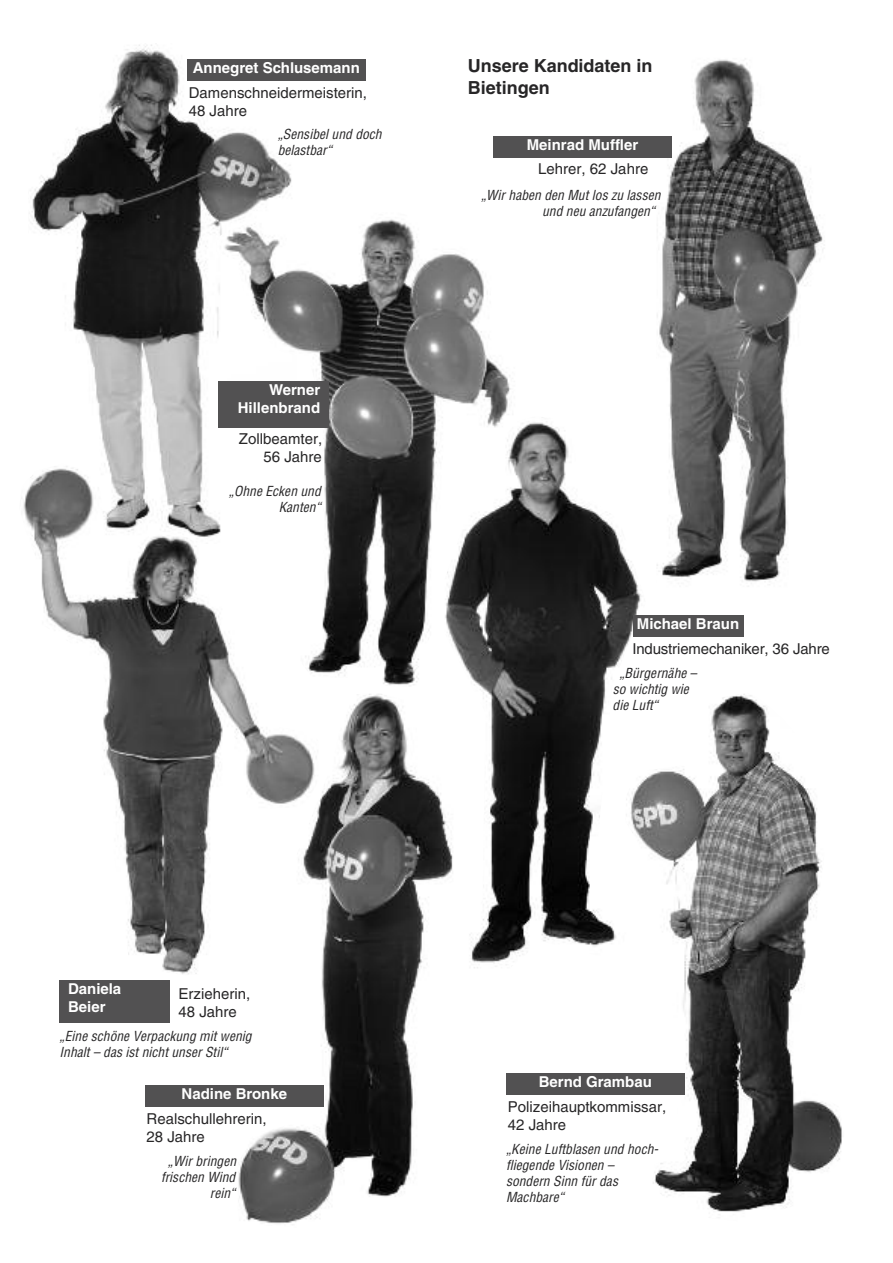
<style>
.page{position:relative;width:893px;height:1263px;background:#fff}
.page>*{position:absolute;margin:0;border:0;box-sizing:border-box;transform-origin:0 0}
.t1{font:700 18px/21.6px "Helvetica";color:#272627}
.t2{font:15px/18px "Helvetica";color:#272627}
.t3{font:700 15px/18px "Helvetica";color:#fff;text-align:right}
.t4{font:italic condensed 13.5px/16.2px "Helvetica";letter-spacing:.005em;color:#272627}
</style>
<div class="page">
<img style="left:32px;top:44px;width:264px;height:420px">
<div style="left:187px;top:60px;width:179px;height:21px;background:#525152"></div>
<img style="left:656px;top:59px;width:167px;height:523px">
<img style="left:23px;top:464px;width:221px;height:510px">
<img style="left:216px;top:212px;width:295px;height:474px">
<div style="left:218px;top:381px;width:111px;height:47px;background:#525152"></div>
<div style="left:60px;top:980px;width:110px;height:42px;background:#525152"></div>
<img style="left:237px;top:693px;width:196px;height:531px">
<div style="left:145px;top:1086px;width:179px;height:21px;background:#525152"></div>
<div style="left:493px;top:136px;width:179px;height:21px;background:#525152"></div>
<img style="left:433px;top:416px;width:213px;height:552px">
<div style="left:633px;top:616px;width:110px;height:21px;background:#525152"></div>
<img style="left:625px;top:692px;width:217px;height:520px">
<div style="left:506px;top:1074px;width:179px;height:21px;background:#525152"></div>
<p class="t3" style="left:193px;top:60px;width:169px">Annegret Schlusemann</p>
<p class="t2" style="left:189px;top:84px;width:180px">Damenschneidermeisterin,<br>48 Jahre</p>
<p class="t4" style="left:278px;top:126px;width:106px">„Sensibel und doch belastbar“</p>
<p class="t3" style="left:238px;top:382px;width:84px">Werner<br>Hillenbrand</p>
<p class="t2" style="left:239px;top:430px;width:85px;text-align:right">Zollbeamter,<br>56 Jahre</p>
<p class="t4" style="left:229px;top:483px;width:94px;text-align:right">„Ohne Ecken und<br>Kanten“</p>
<h1 class="t1" style="left:468px;top:57px;width:186px">Unsere Kandidaten in<br>Bietingen</h1>
<p class="t3" style="left:527px;top:137px;width:113px">Meinrad Muffler</p>
<p class="t4" style="left:542px;top:187px;width:120px;text-indent:-61px">„Wir haben den Mut los zu lassen und neu anzufangen“</p>
<p class="t2" style="left:538px;top:160px;width:112px">Lehrer, 62 Jahre</p>
<p class="t3" style="left:637px;top:616px;width:104px">Michael Braun</p>
<p class="t2" style="left:632px;top:639px;width:199px">Industriemechaniker, 36 Jahre</p>
<p class="t4" style="left:613px;top:665px;width:86px;text-indent:7px">„Bürgernähe – so wichtig wie die Luft“</p>
<p class="t3" style="left:68px;top:981px;width:55px;text-align:left">Daniela<br>Beier</p>
<p class="t2" style="left:179px;top:985px;width:73px">Erzieherin,<br>48 Jahre</p>
<p class="t4" style="left:60px;top:1028px;width:194px">„Eine schöne Verpackung mit wenig<br>Inhalt – das ist nicht unser Stil“</p>
<p class="t3" style="left:182px;top:1086px;width:107px">Nadine Bronke</p>
<p class="t2" style="left:147px;top:1110px;width:122px">Realschullehrerin,<br>28 Jahre</p>
<p class="t4" style="left:161px;top:1153px;width:77px;text-align:right">„Wir bringen frischen Wind rein“</p>
<p class="t3" style="left:539px;top:1074px;width:115px">Bernd Grambau</p>
<p class="t2" style="left:508px;top:1098px;width:160px">Polizeihauptkommissar,<br>42 Jahre</p>
<p class="t4" style="left:506px;top:1141px;width:154px">„Keine Luftblasen und hoch&shy;fliegende Visionen – sondern Sinn für das<br>Machbare“</p>
</div>
